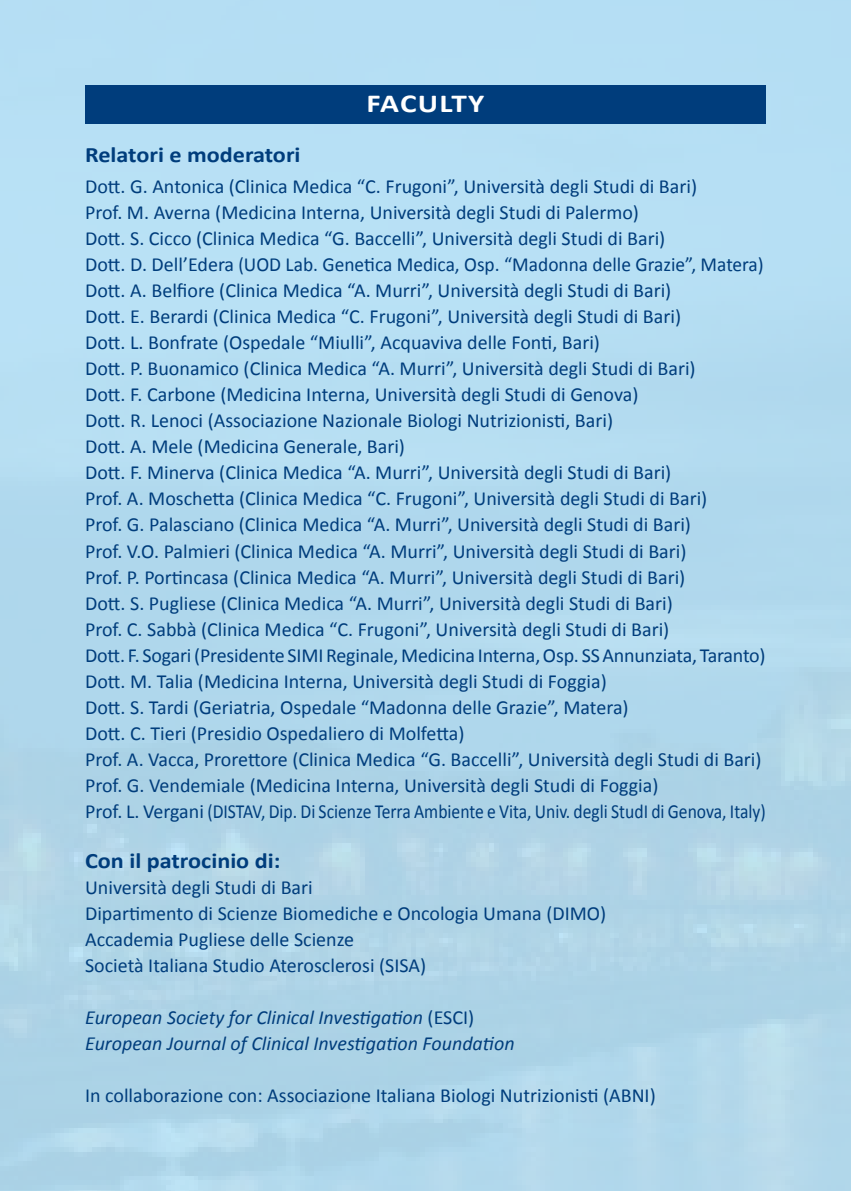
<style>
.page{position:relative;width:851px;height:1191px;background:#fff}
.page>*{position:absolute;margin:0;border:0;box-sizing:border-box;transform-origin:0 0}
.t1{font:700 26px "Calibri";letter-spacing:.035em;color:#fff;scale:1.2 1}
.t2{font:700 22px "Calibri";color:#003d7c;scale:1.1 1}
.t3{font:20px/26px "Calibri";color:#003d7c}
.t4{font:italic 20px/26px "Calibri";color:#003d7c}
.s1{font-style:normal}
</style>
<div class="page">
<div style="left:0;top:0;width:850px;height:1191px;background:#b2d9ed"></div>
<div style="left:85px;top:85px;width:680px;height:39px;background:#003d7c"></div>
<h1 class="t1" style="left:366px;top:86px;width:100px">FACULTY</h1>
<p class="t2" style="left:85px;top:140px;width:197px">Relatori e moderatori</p>
<p class="t3" style="left:85px;top:174px;width:682px">Dott. G. Antonica (Clinica Medica “C. Frugoni”, Università degli Studi di Bari)<br>Prof. M. Averna (Medicina Interna, Università degli Studi di Palermo)<br>Dott. S. Cicco (Clinica Medica “G. Baccelli”, Università degli Studi di Bari)<br>Dott. D. Dell’Edera (UOD Lab. Genetica Medica, Osp. “Madonna delle Grazie”, Matera)<br>Dott. A. Belfiore (Clinica Medica “A. Murri”, Università degli Studi di Bari)<br>Dott. E. Berardi (Clinica Medica “C. Frugoni”, Università degli Studi di Bari)<br>Dott. L. Bonfrate (Ospedale “Miulli”, Acquaviva delle Fonti, Bari)<br>Dott. P. Buonamico (Clinica Medica “A. Murri”, Università degli Studi di Bari)<br>Dott. F. Carbone (Medicina Interna, Università degli Studi di Genova)<br>Dott. R. Lenoci (Associazione Nazionale Biologi Nutrizionisti, Bari)<br>Dott. A. Mele (Medicina Generale, Bari)<br>Dott. F. Minerva (Clinica Medica “A. Murri”, Università degli Studi di Bari)<br>Prof. A. Moschetta (Clinica Medica “C. Frugoni”, Università degli Studi di Bari)<br>Prof. G. Palasciano (Clinica Medica “A. Murri”, Università degli Studi di Bari)<br>Prof. V.O. Palmieri (Clinica Medica “A. Murri”, Università degli Studi di Bari)<br>Prof. P. Portincasa (Clinica Medica “A. Murri”, Università degli Studi di Bari)<br>Dott. S. Pugliese (Clinica Medica “A. Murri”, Università degli Studi di Bari)<br>Prof. C. Sabbà (Clinica Medica “C. Frugoni”, Università degli Studi di Bari)<br>Dott. F. Sogari (Presidente SIMI Reginale, Medicina Interna, Osp. SS Annunziata, Taranto)<br>Dott. M. Talia (Medicina Interna, Università degli Studi di Foggia)<br>Dott. S. Tardi (Geriatria, Ospedale “Madonna delle Grazie”, Matera)<br>Dott. C. Tieri (Presidio Ospedaliero di Molfetta)<br>Prof. A. Vacca, Prorettore (Clinica Medica “G. Baccelli”, Università degli Studi di Bari)<br>Prof. G. Vendemiale (Medicina Interna, Università degli Studi di Foggia)<br>Prof. L. Vergani (DISTAV, Dip. Di Scienze Terra Ambiente e Vita, Univ. degli StudI di Genova, Italy)</p>
<p class="t2" style="left:85px;top:846px;width:179px">Con il patrocinio di:</p>
<p class="t3" style="left:85px;top:874px;width:522px">Università degli Studi di Bari<br>Dipartimento di Scienze Biomediche e Oncologia Umana (DIMO)<br>Accademia Pugliese delle Scienze<br>Società Italiana Studio Aterosclerosi (SISA)</p>
<p class="t4" style="left:85px;top:1003px;width:431px">European Society for Clinical Investigation <span class="s1">(ESCI)<br></span>European Journal of Clinical Investigation Foundation</p>
<p class="t3" style="left:85px;top:1082px;width:572px">In collaborazione con: Associazione Italiana Biologi Nutrizionisti (ABNI)</p>
</div>
